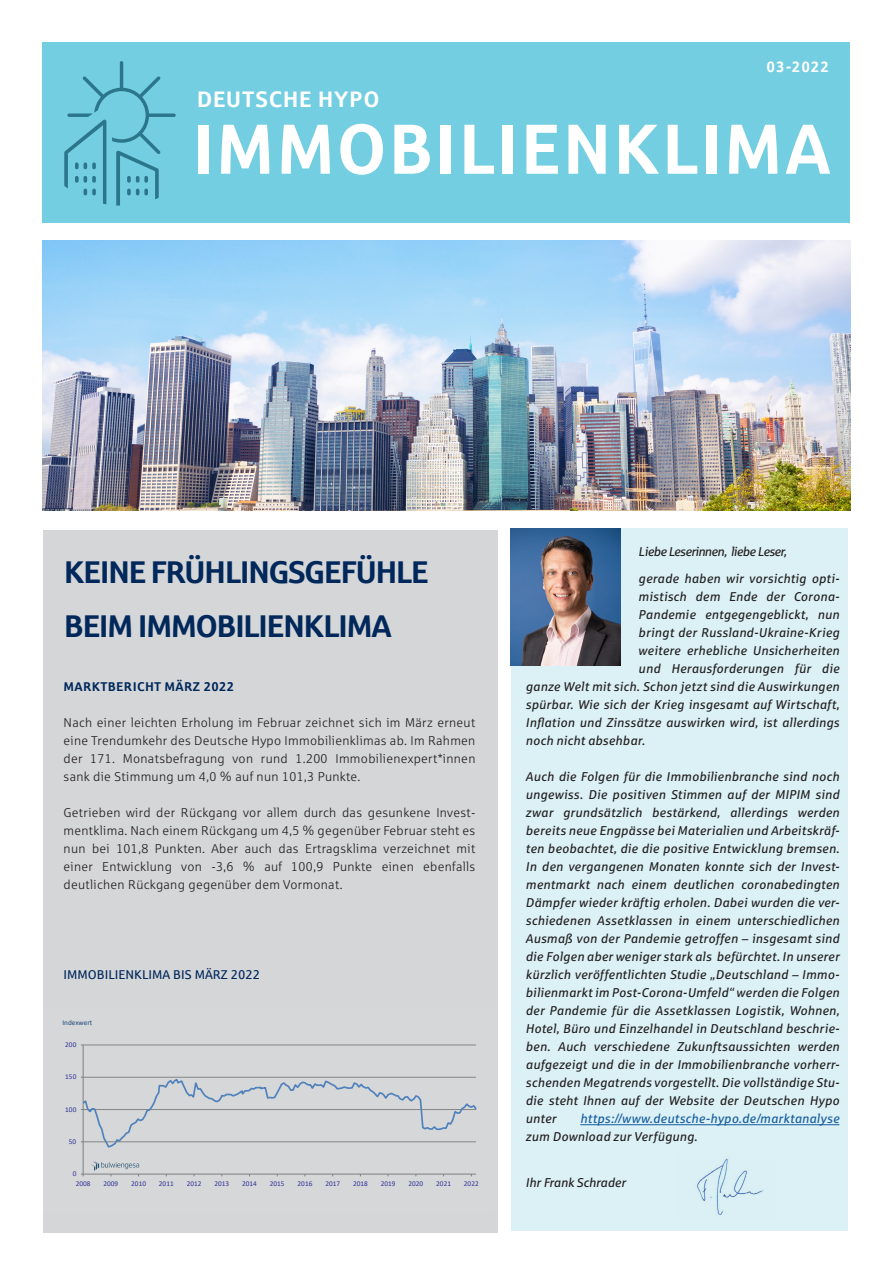
<style>
.page{position:relative;width:893px;height:1263px;background:#fff}
.page>*{position:absolute;margin:0;border:0;box-sizing:border-box;transform-origin:0 0}
.t1{font:700 70.5px "Sparkasse Rg";letter-spacing:.02em;color:#fff}
.t2{font:700 31.5px/54px "Sparkasse Rg";letter-spacing:-.05em;color:#00285b}
.t3{font:700 22.5px "Sparkasse Rg";letter-spacing:.025em;color:#fff}
.t4{font:700 15px "Sparkasse Rg";letter-spacing:.06em;color:#fff}
.t5{font:italic 12.75px/18px "Sparkasse Rg";letter-spacing:.01em;color:#231f20;text-align:justify}
.t6{font:12.75px/18px "Sparkasse Lt";letter-spacing:.025em;color:#231f20;text-align:justify}
.t7{font:italic 12.75px/18px "Sparkasse Rg";letter-spacing:.01em;color:#175d9e}
.t8{font:italic 12.75px "Sparkasse Rg";letter-spacing:-.05em;color:#231f20}
.t9{font:12.75px "Sparkasse Rg";color:#00285b}
.t10{font:700 12.75px "Sparkasse Rg";letter-spacing:.025em;color:#00285b}
.t11{font:italic 12.75px "Sparkasse Rg";letter-spacing:-.01em;color:#231f20}
.t12{font:7.35px "Calibri";color:#339}
.t13{font:7.35px "Calibri";color:#1f497d}
.s1{color:#231f20}
</style>
<div class="page">
<div style="left:43px;top:43px;width:807px;height:180px;background:#72cee0"></div>
<div style="left:511px;top:529px;width:336px;height:702px;background:#dbf1f6"></div>
<div style="left:43px;top:530px;width:454px;height:702px;background:#d5d6d8"></div>
<hr style="left:580px;top:1124px;width:259px;height:1px;background:#175d9e">
<img style="left:511px;top:529px;width:109px;height:136px">
<img style="left:678px;top:1153px;width:98px;height:65px">
<svg style="left:64px;top:61px;width:112px;height:145px"></svg>
<div style="left:43px;top:1009px;width:451px;height:204px;background:#d5d7d8"></div>
<hr style="left:83px;top:1045px;width:393px;height:1px;background:#868686">
<hr style="left:83px;top:1045px;width:1px;height:129px;background:#7f7f7f">
<hr style="left:83px;top:1174px;width:393px;height:1px;background:#7f7f7f">
<svg style="left:81px;top:1077px;width:395px;height:72px"></svg>
<img style="left:91px;top:1161px;width:48px;height:10px">
<img style="left:43px;top:241px;width:807px;height:270px">
<p class="t3" style="left:197px;top:85px;width:184px">DEUTSCHE HYPO</p>
<p class="t4" style="left:766px;top:57px;width:64px">03-2022</p>
<p class="t1" style="left:192px;top:104px;width:640px">IMMOBILIENKLIMA</p>
<p class="t2" style="left:64px;top:543px;width:367px">KEINE FRÜHLINGSGEFÜHLE<br>BEIM IMMOBILIENKLIMA</p>
<p class="t10" style="left:64px;top:678px;width:172px">MARKTBERICHT MÄRZ 2022</p>
<p class="t6" style="left:64px;top:713px;width:413px">Nach einer leichten Erholung im Februar zeichnet sich im März erneut eine Trendumkehr des Deutsche Hypo Immobilienklimas ab. Im Rahmen der 171. Monatsbefragung von rund 1.200 Immobilienexpert*innen sank die Stimmung um 4,0 % auf nun 101,3 Punkte.</p>
<p class="t6" style="left:64px;top:803px;width:413px">Getrieben wird der Rückgang vor allem durch das gesunkene Invest&shy;mentklima. Nach einem Rückgang um 4,5 % gegenüber Februar steht es nun bei 101,8 Punkten. Aber auch das Ertragsklima verzeichnet mit einer Entwicklung von -3,6 % auf 100,9 Punkte einen ebenfalls deutlichen Rückgang gegenüber dem Vormonat.</p>
<p class="t9" style="left:64px;top:966px;width:198px">IMMOBILIENKLIMA BIS MÄRZ 2022</p>
<p class="t13" style="left:62px;top:1017px;width:31px">Indexwert</p>
<p class="t12" style="left:65px;top:1039px;width:13px">200</p>
<p class="t12" style="left:65px;top:1072px;width:13px">150</p>
<p class="t12" style="left:65px;top:1104px;width:13px">100</p>
<p class="t12" style="left:69px;top:1136px;width:9px">50</p>
<p class="t12" style="left:73px;top:1168px;width:5px">0</p>
<p class="t12" style="left:76px;top:1178px;width:16px">2008</p>
<p class="t12" style="left:104px;top:1178px;width:16px">2009</p>
<p class="t12" style="left:131px;top:1178px;width:16px">2010</p>
<p class="t12" style="left:159px;top:1178px;width:16px">2011</p>
<p class="t12" style="left:187px;top:1178px;width:16px">2012</p>
<p class="t12" style="left:214px;top:1178px;width:16px">2013</p>
<p class="t12" style="left:242px;top:1178px;width:16px">2014</p>
<p class="t12" style="left:270px;top:1178px;width:16px">2015</p>
<p class="t12" style="left:298px;top:1178px;width:16px">2016</p>
<p class="t12" style="left:325px;top:1178px;width:16px">2017</p>
<p class="t12" style="left:353px;top:1178px;width:16px">2018</p>
<p class="t12" style="left:381px;top:1178px;width:16px">2019</p>
<p class="t12" style="left:408px;top:1178px;width:16px">2020</p>
<p class="t12" style="left:436px;top:1178px;width:16px">2021</p>
<p class="t12" style="left:464px;top:1178px;width:16px">2022</p>
<p class="t8" style="left:638px;top:544px;width:150px">Liebe Leserinnen, liebe Leser,</p>
<p class="t5" style="left:638px;top:569px;width:203px">gerade haben wir vorsichtig opti-</p>
<p class="t5" style="left:638px;top:587px;width:203px">mistisch dem Ende der Corona-</p>
<p class="t5" style="left:638px;top:605px;width:203px">Pandemie entgegengeblickt, nun</p>
<p class="t5" style="left:638px;top:623px;width:203px">bringt der Russland-Ukraine-Krieg</p>
<p class="t5" style="left:638px;top:641px;width:203px">weitere erhebliche Unsicherheiten</p>
<p class="t5" style="left:638px;top:659px;width:203px">und Herausforderungen für die</p>
<p class="t5" style="left:526px;top:677px;width:315px">ganze Welt mit sich. Schon jetzt sind die Auswirkungen</p>
<p class="t5" style="left:526px;top:695px;width:315px">spürbar. Wie sich der Krieg insgesamt auf Wirtschaft,</p>
<p class="t5" style="left:526px;top:713px;width:315px">Inflation und Zinssätze auswirken wird, ist allerdings</p>
<p class="t5" style="left:526px;top:731px;width:121px">noch nicht absehbar.</p>
<p class="t5" style="left:526px;top:767px;width:315px">Auch die Folgen für die Immobilienbranche sind noch ungewiss. Die positiven Stimmen auf der MIPIM sind zwar grundsätzlich bestärkend, allerdings werden bereits neue Engpässe bei Materialien und Arbeitskräf&shy;ten beobachtet, die die positive Entwicklung bremsen.<br>In den vergangenen Monaten konnte sich der Invest&shy;mentmarkt nach einem deutlichen coronabedingten Dämpfer wieder kräftig erholen. Dabei wurden die ver&shy;schiedenen Assetklassen in einem unterschiedlichen Ausmaß von der Pandemie getroffen – insgesamt sind die Folgen aber weniger stark als befürchtet. In unserer kürzlich veröffentlichten Studie „Deutschland – Immo&shy;bilienmarkt im Post-Corona-Umfeld“ werden die Folgen der Pandemie für die Assetklassen Logistik, Wohnen, Hotel, Büro und Einzelhandel in Deutschland beschrie&shy;ben. Auch verschiedene Zukunftsaussichten werden aufgezeigt und die in der Immobilienbranche vorherr&shy;schenden Megatrends vorgestellt. Die vollständige Stu&shy;die steht Ihnen auf der Website der Deutschen Hypo unter</p>
<p class="t7" style="left:526px;top:1109px;width:315px;text-indent:55px">https://www.deutsche-hypo.de/marktanalyse <span class="s1">zum Download zur Verfügung.</span></p>
<p class="t11" style="left:526px;top:1174px;width:102px">Ihr Frank Schrader</p>
</div>
